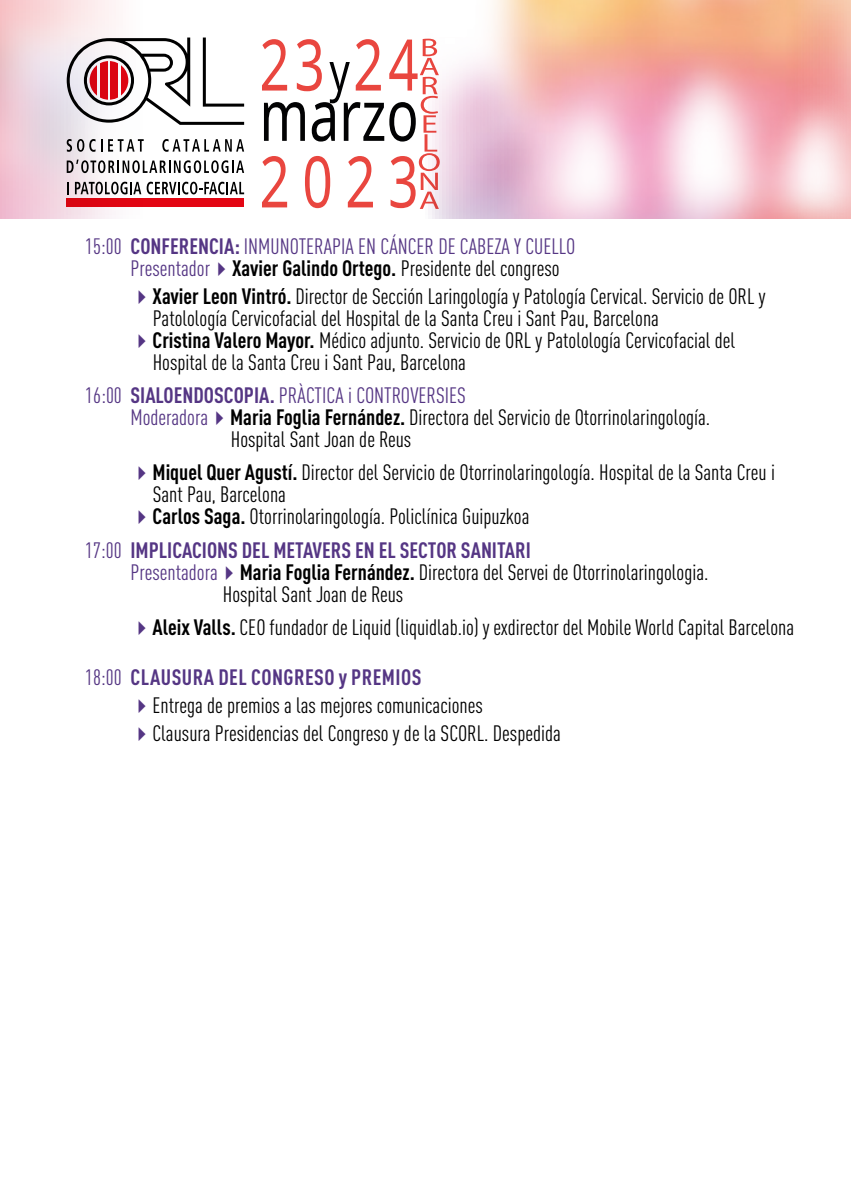
<style>
.page{position:relative;width:851px;height:1191px;background:#fff}
.page>*{position:absolute;margin:0;border:0;box-sizing:border-box;transform-origin:0 0}
.t1{font:condensed 22px/22px "DIN Pro";color:#000}
.t2{font:condensed 22px/22px "DIN Pro";color:#553684}
.t3{font:700 condensed 22px "DIN Pro";letter-spacing:.02em;color:#553684}
.s1{font-weight:700}
.s2{font-weight:700;color:#000}
.s3{color:#000}
.s4{color:#553684}
.s5{font-weight:700;color:#553684}
.s6{font-weight:400}
</style>
<div class="page">
<svg style="left:791px;top:0;width:59px;height:218px"></svg>
<svg style="left:0;top:0;width:761px;height:218px"></svg>
<svg style="left:67px;top:38px;width:177px;height:87px"></svg>
<svg style="left:90px;top:61px;width:7px;height:39px"></svg>
<div style="left:100px;top:61px;width:7px;height:39px;background:#d90512"></div>
<div style="left:110px;top:61px;width:8px;height:39px;background:#db0512"></div>
<svg style="left:121px;top:61px;width:7px;height:39px"></svg>
<svg style="left:67px;top:139px;width:28px;height:13px"></svg>
<svg style="left:101px;top:139px;width:1px;height:13px"></svg>
<svg style="left:108px;top:139px;width:36px;height:13px"></svg>
<svg style="left:162px;top:139px;width:82px;height:13px"></svg>
<svg style="left:67px;top:160px;width:177px;height:13px"></svg>
<svg style="left:67px;top:182px;width:1px;height:12px"></svg>
<svg style="left:75px;top:182px;width:66px;height:12px"></svg>
<svg style="left:147px;top:182px;width:97px;height:12px"></svg>
<div style="left:67px;top:199px;width:177px;height:8px;background:#e30613"></div>
<svg style="left:262px;top:39px;width:177px;height:170px"></svg>
<p class="t2" style="left:130px;top:233px;width:446px;text-indent:-45px">15:00 <span class="s1">CONFERENCIA:</span> INMUNOTERAPIA EN CÁNCER DE CABEZA Y CUELLO<br>Presentador✔<span class="s2">Xavier Galindo Ortego.</span> <span class="s3">Presidente del congreso</span></p>
<p class="t1" style="left:153px;top:283px;width:614px;text-indent:-22px"><span class="s4">✔</span><span class="s1">Xavier Leon Vintró.</span> Director de Sección Laringología y Patología Cervical. Servicio de ORL y<br>Patolología Cervicofacial del Hospital de la Santa Creu i Sant Pau, Barcelona</p>
<p class="t1" style="left:153px;top:327px;width:584px;text-indent:-22px"><span class="s4">✔</span><span class="s1">Cristina Valero Mayor.</span> Médico adjunto. Servicio de ORL y Patolología Cervicofacial del<br>Hospital de la Santa Creu i Sant Pau, Barcelona</p>
<p class="t2" style="left:85px;top:382px;width:382px">16:00 <span class="s1">SIALOENDOSCOPIA.</span> PRÀCTICA i CONTROVERSIES</p>
<p class="t1" style="left:130px;top:404px;width:581px"><span class="s4">Moderadora✔</span><span class="s1">Maria Foglia Fernández.</span> Directora del Servicio de Otorrinolaringología.</p>
<p class="t1" style="left:231px;top:426px;width:182px">Hospital Sant Joan de Reus</p>
<p class="t1" style="left:153px;top:460px;width:623px;text-indent:-22px"><span class="s4">✔</span><span class="s1">Miquel Quer Agustí.</span> Director del Servicio de Otorrinolaringología. Hospital de la Santa Creu i<br>Sant Pau, Barcelona</p>
<p class="t1" style="left:85px;top:498px;width:447px;line-height:33.4px;text-align:right"><span class="s4">✔</span><span class="s1">Carlos Saga.</span> Otorrinolaringología. Policlínica Guipuzkoa<br><span class="s4">17:00</span> <span class="s5">IMPLICACIONS DEL METAVERS EN EL SECTOR SANITARI</span></p>
<p class="t1" style="left:223px;top:559px;width:487px;text-indent:-92px"><span class="s4">Presentadora✔</span><span class="s1">Maria Foglia Fernández.</span> Directora del Servei de Otorrinolaringologia.<br>Hospital Sant Joan de Reus</p>
<p class="t1" style="left:130px;top:614px;width:665px"><span class="s4">✔</span><span class="s1">Aleix Valls.</span> CEO fundador de Liquid (liquidlab.io) y exdirector del Mobile World Capital Barcelona</p>
<p class="t3" style="left:85px;top:661px;width:338px"><span class="s6">18:00</span> CLAUSURA DEL CONGRESO y PREMIOS</p>
<p class="t1" style="left:130px;top:692px;width:354px"><span class="s4">✔</span>Entrega de premios a las mejores comunicaciones</p>
<p class="t1" style="left:130px;top:720px;width:432px"><span class="s4">✔</span>Clausura Presidencias del Congreso y de la SCORL. Despedida</p>
</div>
